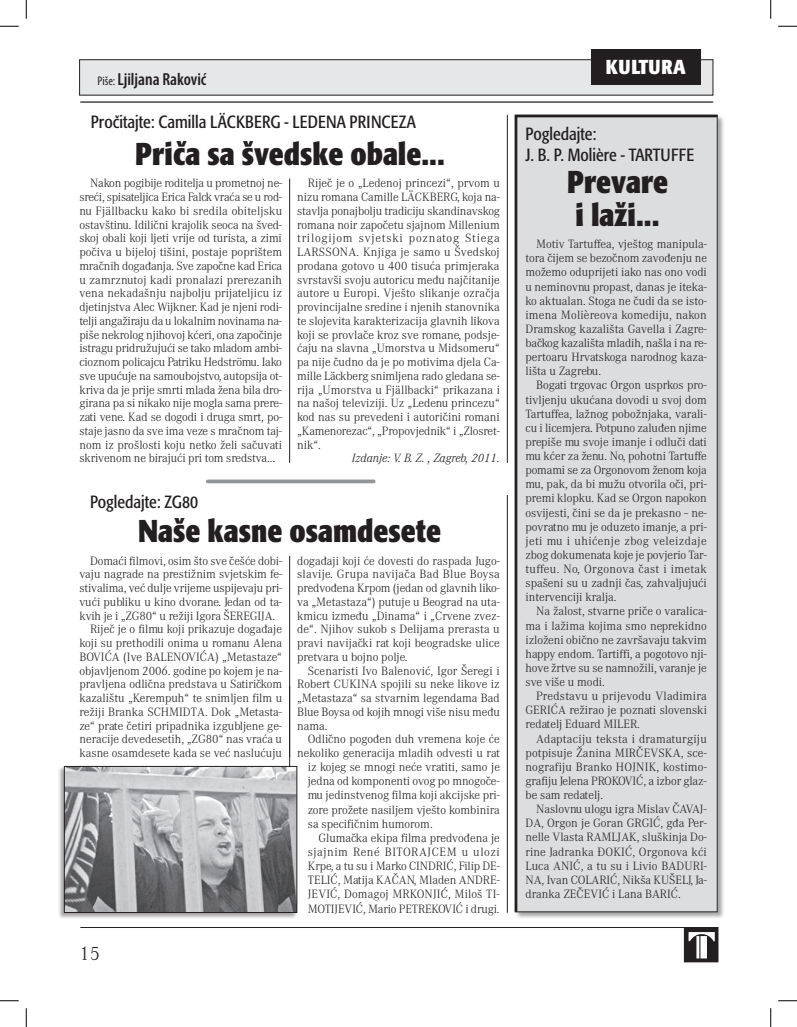
<style>
.page{position:relative;width:797px;height:1027px;background:#fff}
.page>*{position:absolute;margin:0;border:0;box-sizing:border-box;transform-origin:0 0}
.t1{font:50px "ABC Znaci Firmi";color:#231f20}
.t2{font:700 condensed 31.25px/32.5px "Formata";color:#231f20}
.t3{font:700 condensed 20px "Formata";letter-spacing:.02em;color:#fff}
.t4{font:300 20px "Mercedes";color:#231f20}
.t5{font:17.5px/20.6px "Formata Condensed";color:#231f20}
.t6{font:600 condensed 17.5px "Myriad Pro";color:#231f20}
.t7{font:300 12.5px/13.8px "Mercedes";color:#231f20;text-align:justify}
.t8{font:italic 300 12.5px "Mercedes";color:#231f20}
.t9{font:300 12.5px "Mercedes";letter-spacing:.045em;color:#231f20}
.s1{font-weight:400;font-size:12.5px}
</style>
<div class="page">
<hr style="left:80px;top:927px;width:638px;height:1px;background:#231f20">
<hr style="left:80px;top:101px;width:633px;height:2px;background:#231f20">
<div style="left:79px;top:60px;width:634px;height:35px;background:#e6e7e9"></div>
<div style="left:514px;top:114px;width:210px;height:806px;background:#231f20;opacity:.4"></div>
<hr style="left:289px;top:686px;width:1px;height:226px;background:#231f20">
<hr style="left:507px;top:115px;width:1px;height:348px;background:#231f20">
<hr style="left:507px;top:495px;width:1px;height:418px;background:#231f20">
<hr style="left:289px;top:179px;width:1px;height:284px;background:#231f20">
<hr style="left:289px;top:556px;width:1px;height:201px;background:#231f20">
<div style="left:590px;top:49px;width:110px;height:36px;background:#231f20"></div>
<div style="left:514px;top:114px;width:204px;height:799px;background:#dcdddf"></div>
<hr style="left:208px;top:480px;width:165px;height:3px;background:#939598">
<div style="left:57px;top:766px;width:240px;height:153px;background:#231f20;opacity:.4"></div>
<img style="left:66px;top:768px;width:229px;height:143px">
<div style="left:64px;top:766px;width:233px;height:147px;border:1px solid #231f20"></div>
<svg style="left:0;top:25px;width:19px;height:2px"></svg>
<svg style="left:778px;top:25px;width:19px;height:2px"></svg>
<svg style="left:0;top:1000px;width:19px;height:1px"></svg>
<svg style="left:778px;top:1000px;width:19px;height:1px"></svg>
<svg style="left:25px;top:0;width:2px;height:19px"></svg>
<svg style="left:25px;top:1008px;width:2px;height:19px"></svg>
<svg style="left:770px;top:0;width:1px;height:19px"></svg>
<svg style="left:770px;top:1008px;width:1px;height:19px"></svg>
<h3 class="t6" style="left:98px;top:69px;width:110px"><span class="s1">Piše:</span> Ljiljana Raković</h3>
<h3 class="t5" style="left:91px;top:112px;width:326px">Pročitajte: Camilla LÄCKBERG - LEDENA PRINCEZA</h3>
<h2 class="t2" style="left:135px;top:137px;width:311px">Priča sa švedske obale...</h2>
<p class="t7" style="left:297px;top:177px;width:204px;text-indent:11px">Riječ je o „Ledenoj princezi“, prvom u nizu romana Camille LÄCKBERG, koja na&shy;stavlja ponajbolju tradiciju skandinavskog romana noir započetu sjajnom Millenium trilogijom svjetski poznatog Stiega LARSSONA. Knjiga je samo u Švedskoj prodana gotovo u 400 tisuća primjeraka svrstavši svoju autoricu među najčitanije autore u Europi. Vješto slikanje ozračja provincijalne sredine i njenih stanovnika te slojevita karakterizacija glavnih likova koji se provlače kroz sve romane, podsje&shy;ćaju na slavna „Umorstva u Midsomeru“ pa nije čudno da je po motivima djela Ca&shy;mille Läckberg snimljena rado gledana se&shy;rija „Umorstva u Fjällbacki“ prikazana i na našoj televiziji. Uz „Ledenu princezu“ kod nas su prevedeni i autoričini romani „Kamenorezac“, „Propovjednik“ i „Zlosret&shy;nik“.</p>
<p class="t8" style="left:352px;top:451px;width:149px">Izdanje: V. B. Z. , Zagreb, 2011.</p>
<h3 class="t5" style="left:90px;top:492px;width:110px">Pogledajte: ZG80</h3>
<h2 class="t2" style="left:138px;top:515px;width:305px">Naše kasne osamdesete</h2>
<p class="t7" style="left:90px;top:554px;width:194px">Domaći filmovi, osim što sve češće dobi-</p>
<p class="t7" style="left:79px;top:568px;width:204px">vaju nagrade na prestižnim svjetskim fe-</p>
<p class="t7" style="left:79px;top:581px;width:204px">stivalima, već dulje vrijeme uspijevaju pri-</p>
<p class="t7" style="left:79px;top:595px;width:204px">vući publiku u kino dvorane. Jedan od ta-</p>
<p class="t7" style="left:79px;top:609px;width:197px">kvih je i „ZG80“ u režiji Igora ŠEREGIJA.</p>
<p class="t7" style="left:90px;top:623px;width:193px">Riječ je o filmu koji prikazuje događaje</p>
<p class="t7" style="left:79px;top:636px;width:204px">koji su prethodili onima u romanu Alena</p>
<p class="t7" style="left:79px;top:650px;width:204px">BOVIĆA (Ive BALENOVIĆA) „Metastaze“</p>
<p class="t7" style="left:79px;top:664px;width:204px">objavljenom 2006. godine po kojem je na-</p>
<p class="t7" style="left:79px;top:678px;width:204px">pravljena odlična predstava u Satiričkom</p>
<p class="t7" style="left:79px;top:691px;width:204px">kazalištu „Kerempuh“ te snimljen film u</p>
<p class="t7" style="left:79px;top:705px;width:204px">režiji Branka SCHMIDTA. Dok „Metasta-</p>
<p class="t7" style="left:79px;top:719px;width:204px">ze“ prate četiri pripadnika izgubljene ge-</p>
<p class="t7" style="left:79px;top:733px;width:204px">neracije devedesetih, „ZG80“ nas vraća u</p>
<p class="t7" style="left:79px;top:746px;width:204px">kasne osamdesete kada se već naslućuju</p>
<p class="t7" style="left:79px;top:177px;width:204px;text-indent:11px">Nakon pogibije roditelja u prometnoj ne&shy;sreći, spisateljica Erica Falck vraća se u rod&shy;nu Fjällbacku kako bi sredila obiteljsku ostavštinu. Idilični krajolik seoca na šved&shy;skoj obali koji ljeti vrije od turista, a zimi počiva u bijeloj tišini, postaje poprištem mračnih događanja. Sve započne kad Erica u zamrznutoj kadi pronalazi prerezanih vena nekadašnju najbolju prijateljicu iz djetinjstva Alec Wijkner. Kad je njeni rodi&shy;telji angažiraju da u lokalnim novinama na&shy;piše nekrolog njihovoj kćeri, ona započinje istragu pridružujući se tako mladom ambi&shy;cioznom policajcu Patriku Hedströmu. Iako sve upućuje na samoubojstvo, autopsija ot&shy;kriva da je prije smrti mlada žena bila dro&shy;girana pa si nikako nije mogla sama prere&shy;zati vene. Kad se dogodi i druga smrt, po&shy;staje jasno da sve ima veze s mračnom taj&shy;nom iz prošlosti koju netko želi sačuvati skrivenom ne birajući pri tom sredstva…</p>
<p class="t7" style="left:297px;top:554px;width:204px">događaji koji će dovesti do raspada Jugo&shy;slavije. Grupa navijača Bad Blue Boysa predvođena Krpom (jedan od glavnih liko&shy;va „Metastaza“) putuje u Beograd na uta&shy;kmicu između „Dinama“ i „Crvene zvez&shy;de“. Njihov sukob s Delijama prerasta u pravi navijački rat koji beogradske ulice pretvara u bojno polje.</p>
<p class="t7" style="left:297px;top:664px;width:204px;text-indent:11px">Scenaristi Ivo Balenović, Igor Šeregi i Robert CUKINA spojili su neke likove iz „Metastaza“ sa stvarnim legendama Bad Blue Boysa od kojih mnogi više nisu među nama.</p>
<p class="t7" style="left:308px;top:733px;width:193px">Odlično pogođen duh vremena koje će</p>
<p class="t7" style="left:297px;top:746px;width:204px">nekoliko generacija mladih odvesti u rat</p>
<p class="t7" style="left:308px;top:760px;width:194px">iz kojeg se mnogi neće vratiti, samo je</p>
<p class="t7" style="left:308px;top:775px;width:193px">jedna od komponenti ovog po mnogoče-</p>
<p class="t7" style="left:308px;top:789px;width:194px">mu jedinstvenog filma koji akcijske pri-</p>
<p class="t7" style="left:308px;top:803px;width:193px">zore prožete nasiljem vješto kombinira</p>
<p class="t7" style="left:308px;top:817px;width:126px">sa specifičnim humorom.</p>
<p class="t7" style="left:318px;top:831px;width:183px">Glumačka ekipa filma predvođena je</p>
<p class="t9" style="left:308px;top:845px;width:193px">sjajnim René BITORAJCEM u ulozi</p>
<p class="t7" style="left:308px;top:859px;width:194px">Krpe, a tu su i Marko CINDRIĆ, Filip DE-</p>
<p class="t7" style="left:308px;top:873px;width:194px">TELIĆ, Matija KAČAN, Mladen ANDRE-</p>
<p class="t7" style="left:308px;top:888px;width:193px">JEVIĆ, Domagoj MRKONJIĆ, Miloš TI-</p>
<p class="t7" style="left:308px;top:902px;width:193px">MOTIJEVIĆ, Mario PETREKOVIĆ i drugi.</p>
<h3 class="t4" style="left:79px;top:942px;width:22px">15</h3>
<h3 class="t3" style="left:606px;top:55px;width:81px">KULTURA</h3>
<h3 class="t5" style="left:525px;top:124px;width:170px">Pogledajte:<br>J. B. P. Molière - TARTUFFE</h3>
<h2 class="t2" style="left:567px;top:166px;width:102px">Prevare i laži...</h2>
<p class="t7" style="left:525px;top:237px;width:183px;line-height:14.1px;text-indent:11px">Motiv Tartuffea, vještog manipula&shy;tora čijem se bezočnom zavođenju ne možemo oduprijeti iako nas ono vodi u neminovnu propast, danas je iteka&shy;ko aktualan. Stoga ne čudi da se isto&shy;imena Molièreova komediju, nakon Dramskog kazališta Gavella i Zagre&shy;bačkog kazališta mladih, našla i na re&shy;pertoaru Hrvatskoga narodnog kaza&shy;lišta u Zagrebu.</p>
<p class="t7" style="left:525px;top:378px;width:183px;line-height:14.1px;text-indent:11px">Bogati trgovac Orgon usprkos pro&shy;tivljenju ukućana dovodi u svoj dom Tartuffea, lažnog pobožnjaka, varali&shy;cu i licemjera. Potpuno zaluđen njime prepiše mu svoje imanje i odluči dati mu kćer za ženu. No, pohotni Tartuffe pomami se za Orgonovom ženom koja mu, pak, da bi mužu otvorila oči, pri&shy;premi klopku. Kad se Orgon napokon osvijesti, čini se da je prekasno – ne&shy;povratno mu je oduzeto imanje, a pri&shy;jeti mu i uhićenje zbog veleizdaje zbog dokumenata koje je povjerio Tar&shy;tuffeu. No, Orgonova čast i imetak spašeni su u zadnji čas, zahvaljujući intervenciji kralja.</p>
<p class="t7" style="left:525px;top:604px;width:183px;line-height:14.1px;text-indent:11px">Na žalost, stvarne priče o varalica&shy;ma i lažima kojima smo neprekidno izloženi obično ne završavaju takvim happy endom. Tartiffi, a pogotovo nji&shy;hove žrtve su se namnožili, varanje je sve više u modi.</p>
<p class="t7" style="left:525px;top:689px;width:183px;line-height:14.1px;text-indent:11px">Predstavu u prijevodu Vladimira GERIĆA režirao je poznati slovenski redatelj Eduard MILER.</p>
<p class="t7" style="left:525px;top:732px;width:183px;line-height:14.1px;text-indent:11px">Adaptaciju teksta i dramaturgiju potpisuje Žanina MIRČEVSKA, sce&shy;nografiju Branko HOJNIK, kostimo&shy;grafiju Jelena PROKOVIĆ, a izbor glaz&shy;be sam redatelj.</p>
<p class="t7" style="left:525px;top:802px;width:183px;line-height:14.1px;text-indent:11px">Naslovnu ulogu igra Mislav ČAVAJ-DA, Orgon je Goran GRGIĆ, gđa Per&shy;nelle Vlasta RAMLJAK, sluškinja Do&shy;rine Jadranka ĐOKIĆ, Orgonova kći Luca ANIĆ, a tu su i Livio BADURI-NA, Ivan COLARIĆ, Nikša KUŠELJ, Ja&shy;dranka ZEČEVIĆ i Lana BARIĆ.</p>
<h1 class="t1" style="left:682px;top:906px;width:40px">√</h1>
</div>
